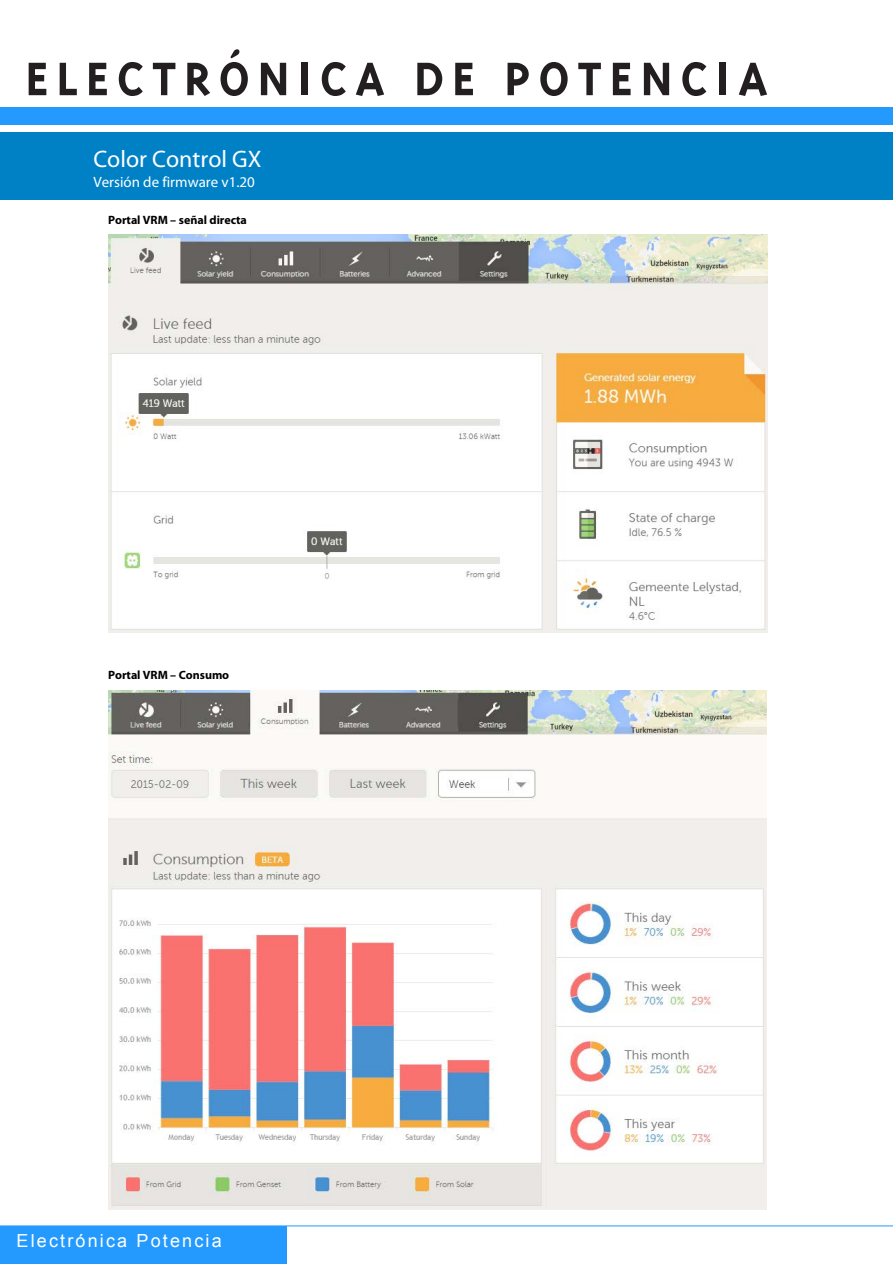
<style>
.page{position:relative;width:893px;height:1264px;background:#fff}
.page>*{position:absolute;margin:0;border:0;box-sizing:border-box;transform-origin:0 0}
.t1{font:24px "Myriad Pro";color:#fff}
.t2{font:18px "Arial";letter-spacing:.12em;color:#fff}
.t3{font:15px "Myriad Pro";color:#fff}
.t4{font:700 12px "Myriad Pro";letter-spacing:-.005em;color:#000}
</style>
<div class="page">
<div style="left:0;top:132px;width:893px;height:68px;background:#0081c6"></div>
<img style="left:108px;top:235px;width:659px;height:397px">
<img style="left:108px;top:690px;width:658px;height:519px">
<div style="left:0;top:1226px;width:287px;height:37px;background:#249afe"></div>
<hr style="left:0;top:1225px;width:893px;height:1px;background:#249afe">
<svg style="left:29px;top:63px;width:17px;height:32px"></svg>
<svg style="left:60px;top:63px;width:17px;height:32px"></svg>
<svg style="left:89px;top:63px;width:18px;height:32px"></svg>
<svg style="left:119px;top:62px;width:24px;height:34px"></svg>
<svg style="left:153px;top:49px;width:231px;height:47px"></svg>
<svg style="left:417px;top:63px;width:25px;height:32px"></svg>
<svg style="left:455px;top:63px;width:18px;height:32px"></svg>
<svg style="left:508px;top:63px;width:21px;height:32px"></svg>
<svg style="left:540px;top:62px;width:28px;height:34px"></svg>
<svg style="left:578px;top:63px;width:23px;height:32px"></svg>
<svg style="left:613px;top:63px;width:18px;height:32px"></svg>
<svg style="left:644px;top:63px;width:25px;height:32px"></svg>
<svg style="left:682px;top:62px;width:24px;height:34px"></svg>
<div style="left:720px;top:63px;width:6px;height:32px;background:#231f20"></div>
<svg style="left:739px;top:63px;width:28px;height:33px"></svg>
<div style="left:0;top:107px;width:893px;height:17px;background:#249afe"></div>
<h1 class="t1" style="left:93px;top:144px;width:170px">Color Control GX</h1>
<p class="t3" style="left:93px;top:172px;width:163px">Versión de firmware v1.20</p>
<p class="t4" style="left:108px;top:212px;width:141px">Portal VRM – señal directa</p>
<p class="t4" style="left:108px;top:667px;width:123px">Portal VRM – Consumo</p>
<h2 class="t2" style="left:17px;top:1228px;width:207px">Electrónica Potencia</h2>
</div>
